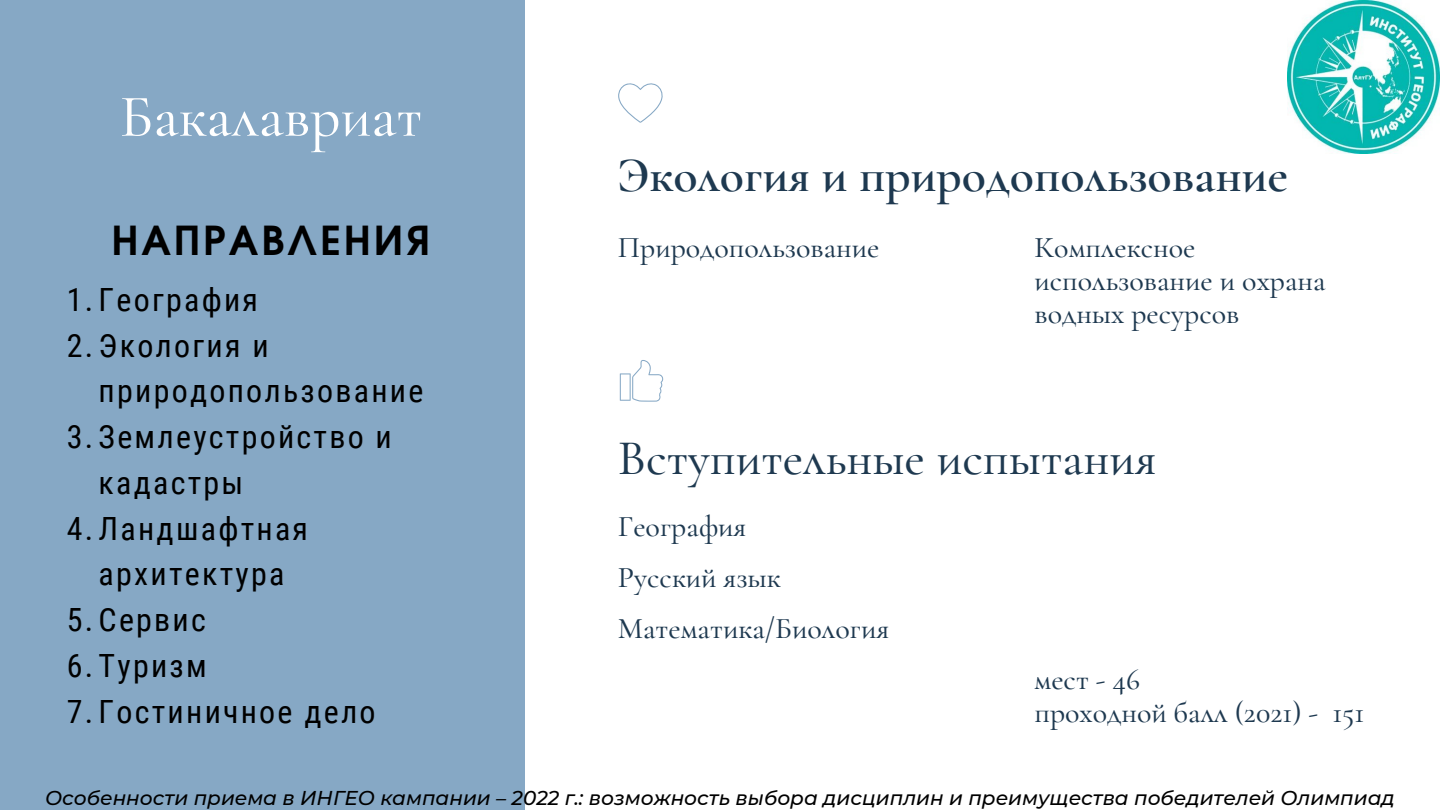
<style>
.page{position:relative;width:1440px;height:810px;background:#fff}
.page>*{position:absolute;margin:0;border:0;box-sizing:border-box;transform-origin:0 0}
.t1{font:500 60px "Cormorant Garamond";color:#fff}
.t2{font:600 50px "Cormorant Garamond";color:#1e3950}
.t3{font:500 50px "Cormorant Garamond";color:#1e3950}
.t4{font:700 40px "Evolventa";letter-spacing:.07em;color:#000}
.t5{font:32px "Roboto Condensed";letter-spacing:.07em;color:#000}
.t6{font:500 30px/33px "Cormorant Garamond";color:#1e3950}
.t7{font:italic 500 20px "Montserrat";color:#000}
</style>
<div class="page">
<div style="left:0;top:0;width:525px;height:810px;background:#86a8c5"></div>
<div style="left:618px;top:376px;width:10px;height:27px;background:#e7edf3"></div>
<svg style="left:620px;top:360px;width:44px;height:42px"></svg>
<svg style="left:618px;top:83px;width:45px;height:40px"></svg>
<img style="left:1287px;top:0;width:153px;height:153px">
<h1 class="t1" style="left:120px;top:80px;width:304px">Бакалавриат</h1>
<h3 class="t4" style="left:111px;top:223px;width:320px">НАПРАВЛЕНИЯ</h3>
<p class="t5" style="left:67px;top:281px;width:193px">1.География</p>
<p class="t5" style="left:67px;top:327px;width:203px">2.Экология и</p>
<p class="t5" style="left:99px;top:373px;width:326px">природопользование</p>
<p class="t5" style="left:67px;top:419px;width:327px">3.Землеустройство и</p>
<p class="t5" style="left:99px;top:464px;width:146px">кадастры</p>
<p class="t5" style="left:67px;top:510px;width:243px">4.Ландшафтная</p>
<p class="t5" style="left:99px;top:556px;width:187px">архитектура</p>
<p class="t5" style="left:67px;top:602px;width:141px">5.Сервис</p>
<p class="t5" style="left:67px;top:647px;width:142px">6.Туризм</p>
<p class="t5" style="left:67px;top:693px;width:310px">7.Гостиничное дело</p>
<h2 class="t2" style="left:618px;top:144px;width:672px">Экология и природопользование</h2>
<p class="t6" style="left:618px;top:231px;width:263px">Природопользование</p>
<p class="t6" style="left:1035px;top:231px;width:293px">Комплексное использование и охрана водных ресурсов</p>
<h2 class="t3" style="left:618px;top:427px;width:540px">Вступительные испытания</h2>
<p class="t6" style="left:618px;top:510px;width:130px">География</p>
<p class="t6" style="left:618px;top:561px;width:164px">Русский язык</p>
<p class="t6" style="left:618px;top:612px;width:273px">Математика/Биология</p>
<p class="t6" style="left:1035px;top:663px;width:332px">мест - 46<br>проходной балл (2021) - 151</p>
<p class="t7" style="left:45px;top:786px;width:1351px">Особенности приема в ИНГЕО кампании – 2022 г.: возможность выбора дисциплин и преимущества победителей Олимпиад</p>
</div>
